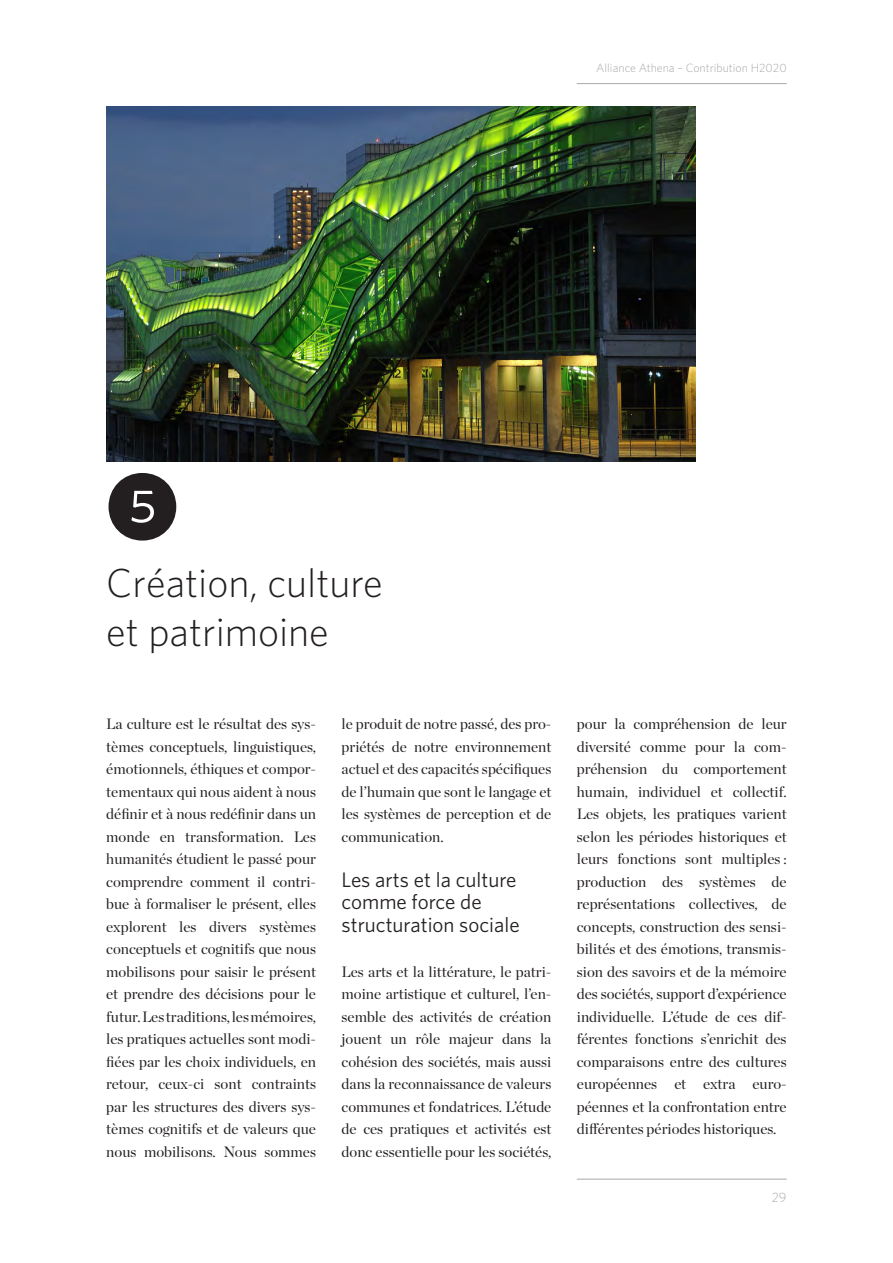
<style>
.page{position:relative;width:893px;height:1263px;background:#fff}
.page>*{position:absolute;margin:0;border:0;box-sizing:border-box;transform-origin:0 0}
.Titre_partie_chiffre{font:72px "Whitney Index Black Round Lt 1";color:#231f20}
.Titre_2{font:300 40.5px/48.6px "Whitney HTF";color:#231f20}
.Titre_3{font:21px/22.5px "Whitney HTF";color:#231f20}
.Corps_de_texte{font:15px/22.5px "Chronicle Display";color:#231f20;text-align:justify}
.t1{font:300 13.5px "Whitney HTF";color:#a8a9ad}
.t2{font:300 12px "Whitney HTF";color:#a8a9ad}
</style>
<div class="page">
<hr style="left:577px;top:1179px;width:210px;height:1px;background:#a8a9ad">
<hr style="left:577px;top:83px;width:210px;height:1px;background:#a8a9ad">
<img style="left:106px;top:106px;width:589px;height:355px">
<p class="t2" style="left:596px;top:61px;width:192px">Alliance Athena – Contribution H2020</p>
<p class="Titre_partie_chiffre" style="left:106px;top:473px;width:74px">5</p>
<p class="Titre_2" style="left:106px;top:558px;width:278px">Création, culture et patrimoine</p>
<p class="Corps_de_texte" style="left:106px;top:711px;width:211px">La culture est le résultat des sys&shy;tèmes conceptuels, linguistiques, émotionnels, éthiques et compor&shy;tementaux qui nous aident à nous définir et à nous redéfinir dans un monde en transformation. Les humanités étudient le passé pour comprendre comment il contri&shy;bue à formaliser le présent, elles explorent les divers systèmes conceptuels et cognitifs que nous mobilisons pour saisir le présent et prendre des décisions pour le futur. Les traditions, les mémoires, les pratiques actuelles sont modi&shy;fiées par les choix individuels, en retour, ceux-ci sont contraints par les structures des divers sys&shy;tèmes cognitifs et de valeurs que nous mobilisons. Nous sommes</p>
<p class="Corps_de_texte" style="left:342px;top:711px;width:211px">le produit de notre passé, des pro&shy;priétés de notre environnement actuel et des capacités spécifiques de l’humain que sont le langage et les systèmes de perception et de communication.</p>
<p class="Titre_3" style="left:342px;top:867px;width:180px">Les arts et la culture comme force de structuration sociale</p>
<p class="Corps_de_texte" style="left:342px;top:959px;width:211px">Les arts et la littérature, le patri&shy;moine artistique et culturel, l’en&shy;semble des activités de création jouent un rôle majeur dans la cohésion des sociétés, mais aussi dans la reconnaissance de valeurs communes et fondatrices. L’étude de ces pratiques et activités est donc essentielle pour les sociétés,</p>
<p class="Corps_de_texte" style="left:577px;top:711px;width:211px">pour la compréhension de leur diversité comme pour la com&shy;préhension du comportement humain, individuel et collectif.<br>Les objets, les pratiques varient selon les périodes historiques et leurs fonctions sont multiples : production des systèmes de représentations collectives, de concepts, construction des sensi&shy;bilités et des émotions, transmis&shy;sion des savoirs et de la mémoire des sociétés, support d’expérience individuelle. L’étude de ces dif&shy;férentes fonctions s’enrichit des comparaisons entre des cultures européennes et extra euro&shy;péennes et la confrontation entre différentes périodes historiques.</p>
<p class="t1" style="left:772px;top:1189px;width:16px">29</p>
</div>
